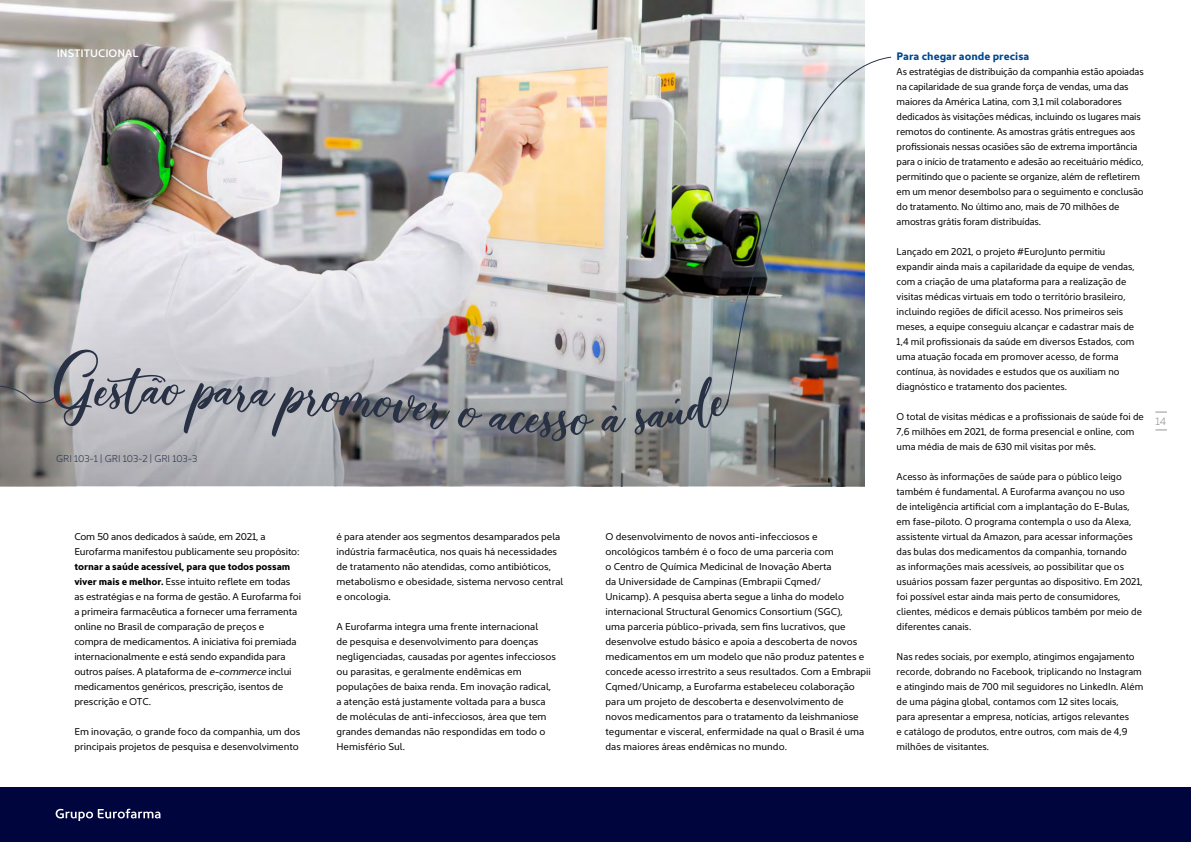
<style>
.page{position:relative;width:1191px;height:842px;background:#fff}
.page>*{position:absolute;margin:0;border:0;box-sizing:border-box;transform-origin:0 0}
.t1{font:112.1px "Milenium Script";color:#293145}
.t2{font:700 11px "Kyrial Sans Pro";color:#00488e}
.t3{font:600 11px "Kyrial Sans Pro";color:#fff}
.t4{font:300 11px "Kyrial Sans Pro";color:#939598}
.t5{font:10px/15px "Kyrial Sans Pro";color:#000;scale:.96 1}
.t6{font:10px/15px "Kyrial Sans Pro";color:#000}
.t7{font:300 10px "Kyrial Sans Pro";letter-spacing:-.005em;color:#2a354d}
.s1{font-weight:700}
.s2{font-style:italic}
</style>
<div class="page">
<img style="left:0;top:0;width:864px;height:72px">
<svg style="left:0;top:72px;width:864px;height:414px;background:#b9b4b1"></svg>
<img style="left:726px;top:56px;width:166px;height:350px">
<div style="left:0;top:788px;width:1191px;height:54px;background:#00053e"></div>
<svg style="left:56px;top:809px;width:104px;height:12px"></svg>
<svg style="left:0;top:348px;width:166px;height:80px;background:#adaaac"></svg>
<svg style="left:184px;top:383px;width:410px;height:59px;background:#a1a3a7"></svg>
<svg style="left:600px;top:376px;width:132px;height:59px;background:#9da1a1"></svg>
<p class="t3" style="left:57px;top:45px;width:83px">INSTITUCIONAL</p>
<h1 class="t1" style="left:165px;top:335px;width:21px">o</h1>
<p class="t7" style="left:56px;top:451px;width:143px">GRI 103-1 | GRI 103-2 | GRI 103-3</p>
<p class="t6" style="left:74px;top:528px;width:227px">Com 50 anos dedicados à saúde, em 2021, a<br>Eurofarma manifestou publicamente seu propósito:</p>
<p class="t6" style="left:74px;top:558px;width:228px"><span class="s1">tornar a saúde acessível, para que todos possam viver mais e melhor.</span> Esse intuito reflete em todas as estratégias e na forma de gestão. A Eurofarma foi a primeira farmacêutica a fornecer uma ferramenta online no Brasil de comparação de preços e<br>compra de medicamentos. A iniciativa foi premiada internacionalmente e está sendo expandida para outros países. A plataforma de <span class="s2">e-commerce</span> inclui medicamentos genéricos, prescrição, isentos de prescrição e OTC.</p>
<p class="t6" style="left:74px;top:723px;width:228px">Em inovação, o grande foco da companhia, um dos principais projetos de pesquisa e desenvolvimento</p>
<p class="t6" style="left:336px;top:528px;width:228px">é para atender aos segmentos desamparados pela indústria farmacêutica, nos quais há necessidades de tratamento não atendidas, como antibióticos, metabolismo e obesidade, sistema nervoso central e oncologia.</p>
<p class="t6" style="left:336px;top:618px;width:221px">A Eurofarma integra uma frente internacional<br>de pesquisa e desenvolvimento para doenças negligenciadas, causadas por agentes infecciosos ou parasitas, e geralmente endêmicas em populações de baixa renda. Em inovação radical, a atenção está justamente voltada para a busca de moléculas de anti-infecciosos, área que tem grandes demandas não respondidas em todo o Hemisfério Sul.</p>
<p class="t6" style="left:605px;top:528px;width:267px">O desenvolvimento de novos anti-infecciosos e oncológicos também é o foco de uma parceria com<br>o Centro de Química Medicinal de Inovação Aberta<br>da Universidade de Campinas (Embrapii Cqmed/<br>Unicamp). A pesquisa aberta segue a linha do modelo internacional Structural Genomics Consortium (SGC),<br>uma parceria público-privada, sem fins lucrativos, que desenvolve estudo básico e apoia a descoberta de novos medicamentos em um modelo que não produz patentes e concede acesso irrestrito a seus resultados. Com a Embrapii Cqmed/Unicamp, a Eurofarma estabeleceu colaboração para um projeto de descoberta e desenvolvimento de novos medicamentos para o tratamento da leishmaniose tegumentar e visceral, enfermidade na qual o Brasil é uma das maiores áreas endêmicas no mundo.</p>
<p class="t2" style="left:896px;top:48px;width:134px">Para chegar aonde precisa</p>
<p class="t5" style="left:896px;top:63px;width:259px">As estratégias de distribuição da companhia estão apoiadas na capilaridade de sua grande força de vendas, uma das maiores da América Latina, com 3,1 mil colaboradores dedicados às visitações médicas, incluindo os lugares mais remotos do continente. As amostras grátis entregues aos profissionais nessas ocasiões são de extrema importância para o início de tratamento e adesão ao receituário médico, permitindo que o paciente se organize, além de refletirem em um menor desembolso para o seguimento e conclusão do tratamento. No último ano, mais de 70 milhões de amostras grátis foram distribuídas.</p>
<p class="t5" style="left:896px;top:243px;width:249px">Lançado em 2021, o projeto #EuroJunto permitiu expandir ainda mais a capilaridade da equipe de vendas, com a criação de uma plataforma para a realização de visitas médicas virtuais em todo o território brasileiro, incluindo regiões de difícil acesso. Nos primeiros seis meses, a equipe conseguiu alcançar e cadastrar mais de 1,4 mil profissionais da saúde em diversos Estados, com uma atuação focada em promover acesso, de forma contínua, às novidades e estudos que os auxiliam no diagnóstico e tratamento dos pacientes.</p>
<p class="t5" style="left:896px;top:408px;width:259px">O total de visitas médicas e a profissionais de saúde foi de<br>7,6 milhões em 2021, de forma presencial e online, com uma média de mais de 630 mil visitas por mês.</p>
<p class="t5" style="left:896px;top:468px;width:258px">Acesso às informações de saúde para o público leigo também é fundamental. A Eurofarma avançou no uso<br>de inteligência artificial com a implantação do E-Bulas, em fase-piloto. O programa contempla o uso da Alexa, assistente virtual da Amazon, para acessar informações das bulas dos medicamentos da companhia, tornando<br>as informações mais acessíveis, ao possibilitar que os usuários possam fazer perguntas ao dispositivo. Em 2021, foi possível estar ainda mais perto de consumidores, clientes, médicos e demais públicos também por meio de diferentes canais.</p>
<p class="t5" style="left:896px;top:648px;width:258px">Nas redes sociais, por exemplo, atingimos engajamento recorde, dobrando no Facebook, triplicando no Instagram e atingindo mais de 700 mil seguidores no LinkedIn. Além de uma página global, contamos com 12 sites locais,<br>para apresentar a empresa, notícias, artigos relevantes<br>e catálogo de produtos, entre outros, com mais de 4,9 milhões de visitantes.</p>
<p class="t4" style="left:1155px;top:413px;width:12px">14</p>
</div>
